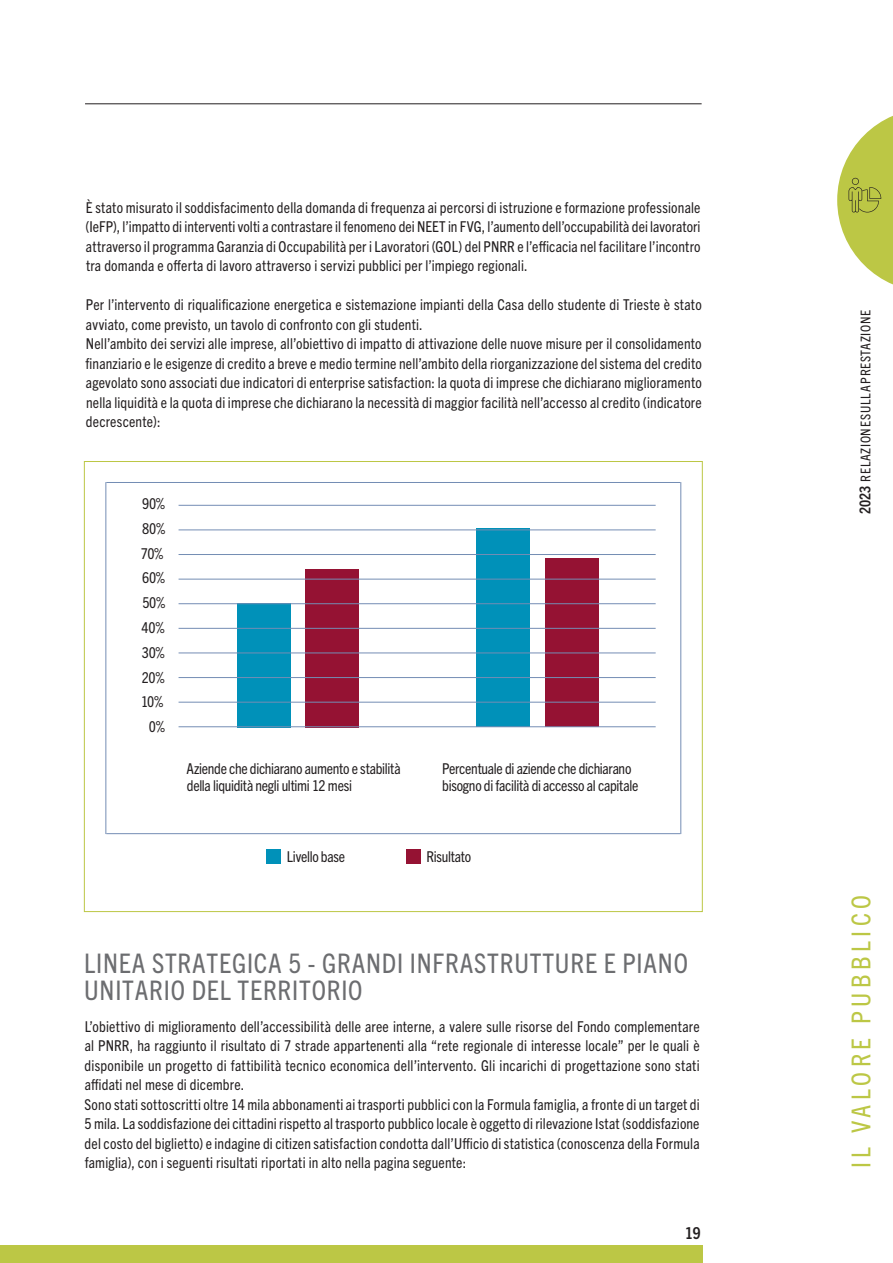
<style>
.page{position:relative;width:893px;height:1263px;background:#fff}
.page>*{position:absolute;margin:0;border:0;box-sizing:border-box;transform-origin:0 0}
.t1{font:condensed 27px/27px "Trade Gothic Next LT Pro";letter-spacing:.03em;color:#6c6d70}
.t2{font:condensed 26.1px "Trade Gothic Next LT Pro";letter-spacing:.17em;color:#bcc745}
.t3{font:700 condensed 16.5px "Trade Gothic Next LT Pro";color:#231f20}
.t4{font:condensed 15px/19.5px "Trade Gothic Next LT Pro";letter-spacing:.015em;color:#231f20}
.t5{font:condensed 15px/16.5px "Trade Gothic Next LT Pro";letter-spacing:-.02em;color:#231f20}
.t6{font:condensed 15px "Trade Gothic Next LT Pro";letter-spacing:-.015em;color:#231f20}
.t7{font:condensed 13.5px "Trade Gothic Next LT Pro";letter-spacing:.05em;color:#231f20}
.s1{font-weight:700;font-size:15px}
</style>
<div class="page">
<div style="left:0;top:1245px;width:703px;height:18px;background:#bcc745"></div>
<hr style="left:85px;top:103px;width:617px;height:1px;background:#231f20">
<svg style="left:837px;top:116px;width:56px;height:169px"></svg>
<div style="left:406px;top:849px;width:15px;height:15px;background:#951233"></div>
<div style="left:266px;top:849px;width:15px;height:15px;background:#0091b9"></div>
<div style="left:306px;top:569px;width:53px;height:158px;background:#951233"></div>
<div style="left:238px;top:603px;width:53px;height:124px;background:#0091b9"></div>
<div style="left:545px;top:559px;width:53px;height:168px;background:#951233"></div>
<div style="left:477px;top:528px;width:53px;height:199px;background:#0091b9"></div>
<hr style="left:105px;top:482px;width:1px;height:352px;background:#748db4">
<hr style="left:179px;top:505px;width:477px;height:1px;background:#748db4">
<hr style="left:106px;top:482px;width:574px;height:1px;background:#748db4">
<hr style="left:106px;top:833px;width:574px;height:1px;background:#748db4">
<hr style="left:179px;top:529px;width:477px;height:1px;background:#748db4">
<hr style="left:179px;top:554px;width:477px;height:1px;background:#748db4">
<hr style="left:179px;top:579px;width:477px;height:1px;background:#748db4">
<hr style="left:179px;top:628px;width:477px;height:1px;background:#748db4">
<hr style="left:179px;top:726px;width:477px;height:1px;background:#748db4">
<hr style="left:179px;top:702px;width:477px;height:1px;background:#748db4">
<hr style="left:179px;top:677px;width:477px;height:1px;background:#748db4">
<hr style="left:179px;top:652px;width:477px;height:1px;background:#748db4">
<hr style="left:179px;top:603px;width:477px;height:1px;background:#748db4">
<hr style="left:680px;top:482px;width:1px;height:352px;background:#748db4">
<p class="t4" style="left:85px;top:196px;width:617px;text-align:justify">È stato misurato il soddisfacimento della domanda di frequenza ai percorsi di istruzione e formazione professionale (IeFP), l’impatto di interventi volti a contrastare il fenomeno dei NEET in FVG, l’aumento dell’occupabilità dei lavoratori attraverso il programma Garanzia di Occupabilità per i Lavoratori (GOL) del PNRR e l’efficacia nel facilitare l’incontro tra domanda e offerta di lavoro attraverso i servizi pubblici per l’impiego regionali.</p>
<p class="t4" style="left:86px;top:294px;width:618px">Per l’intervento di riqualificazione energetica e sistemazione impianti della Casa dello studente di Trieste è stato avviato, come previsto, un tavolo di confronto con gli studenti.<br>Nell’ambito dei servizi alle imprese, all’obiettivo di impatto di attivazione delle nuove misure per il consolidamento finanziario e le esigenze di credito a breve e medio termine nell’ambito della riorganizzazione del sistema del credito agevolato sono associati due indicatori di enterprise satisfaction: la quota di imprese che dichiarano miglioramento nella liquidità e la quota di imprese che dichiarano la necessità di maggior facilità nell’accesso al credito (indicatore decrescente):</p>
<p class="t4" style="left:142px;top:493px;width:25px">90%</p>
<p class="t4" style="left:142px;top:518px;width:25px">80%</p>
<p class="t4" style="left:141px;top:542px;width:24px">70%</p>
<p class="t4" style="left:142px;top:567px;width:25px">60%</p>
<p class="t4" style="left:142px;top:592px;width:25px">50%</p>
<p class="t4" style="left:142px;top:617px;width:25px">40%</p>
<p class="t4" style="left:142px;top:642px;width:25px">30%</p>
<p class="t4" style="left:142px;top:666px;width:24px">20%</p>
<p class="t4" style="left:141px;top:691px;width:24px">10%</p>
<p class="t4" style="left:149px;top:716px;width:18px">0%</p>
<p class="t5" style="left:186px;top:759px;width:216px">Aziende che dichiarano aumento e stabilità della liquidità negli ultimi 12 mesi</p>
<p class="t5" style="left:442px;top:759px;width:198px">Percentuale di aziende che dichiarano bisogno di facilità di accesso al capitale</p>
<p class="t6" style="left:287px;top:846px;width:60px">Livello base</p>
<p class="t5" style="left:426px;top:847px;width:46px">Risultato</p>
<h1 class="t1" style="left:84px;top:948px;width:605px">LINEA STRATEGICA 5 - GRANDI INFRASTRUTTURE E PIANO<br>UNITARIO DEL TERRITORIO</h1>
<p class="t4" style="left:85px;top:1015px;width:617px">L’obiettivo di miglioramento dell’accessibilità delle aree interne, a valere sulle risorse del Fondo complementare al PNRR, ha raggiunto il risultato di 7 strade appartenenti alla “rete regionale di interesse locale” per le quali è disponibile un progetto di fattibilità tecnico economica dell’intervento. Gli incarichi di progettazione sono stati affidati nel mese di dicembre.<br>Sono stati sottoscritti oltre 14 mila abbonamenti ai trasporti pubblici con la Formula famiglia, a fronte di un target di 5 mila. La soddisfazione dei cittadini rispetto al trasporto pubblico locale è oggetto di rilevazione Istat (soddisfazione del costo del biglietto) e indagine di citizen satisfaction condotta dall’Ufficio di statistica (conoscenza della Formula famiglia), con i seguenti risultati riportati in alto nella pagina seguente:</p>
<p class="t3" style="left:685px;top:1221px;width:17px">19</p>
<p class="t7" style="left:856px;top:514px;width:206px;rotate:-90deg"><span class="s1">2023</span> RELAZIONE SULLA PRESTAZIONE</p>
<h2 class="t2" style="left:843px;top:1168px;width:274px;rotate:-90deg">IL VALORE PUBBLICO</h2>
</div>
